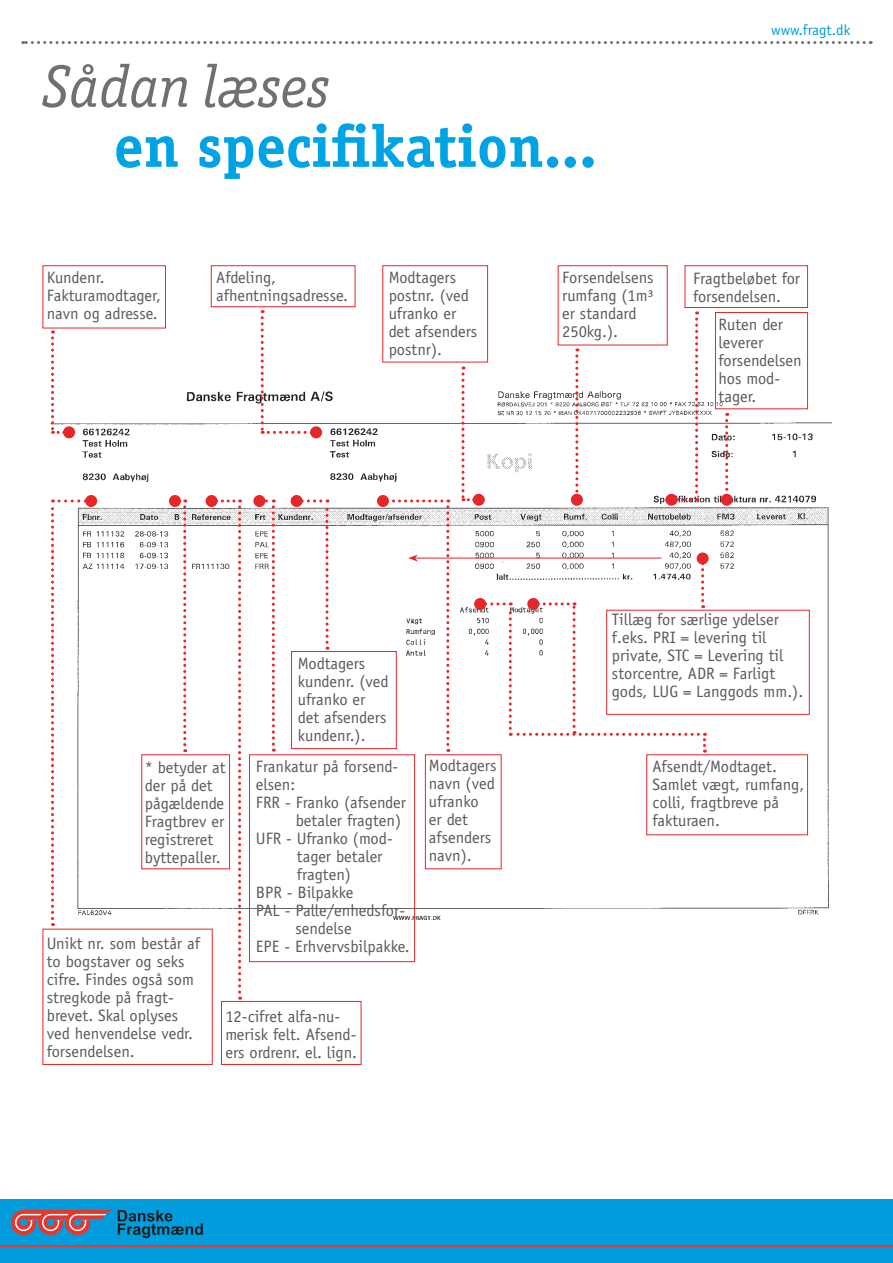
<style>
.page{position:relative;width:893px;height:1263px;background:#fff}
.page>*{position:absolute;margin:0;border:0;box-sizing:border-box;transform-origin:0 0}
.t1{font:700 60px "Officina Serif Std";color:#00a4e4}
.t2{font:italic 60px "Officina Ser ITC";color:#6e7072}
.t3{font:16.5px/18px "Officina Sans Std";color:#5a5a5c}
.t4{font:15px "Officina Sans Std";color:#009cdc}
</style>
<div class="page">
<div style="left:211px;top:265px;width:144px;height:42px;border:1px solid #e52729"></div>
<img style="left:50px;top:370px;width:782px;height:554px">
<div style="left:425px;top:754px;width:77px;height:115px;border:1px solid #e52729"></div>
<svg style="left:51px;top:499px;width:41px;height:427px"></svg>
<div style="left:85px;top:495px;width:12px;height:12px;background:#e52729;border-radius:50%"></div>
<svg style="left:175px;top:499px;width:11px;height:253px"></svg>
<div style="left:169px;top:495px;width:12px;height:12px;background:#e52729;border-radius:50%"></div>
<svg style="left:212px;top:499px;width:29px;height:501px"></svg>
<div style="left:206px;top:495px;width:12px;height:12px;background:#e52729;border-radius:50%"></div>
<svg style="left:272px;top:499px;width:3px;height:253px"></svg>
<div style="left:253px;top:495px;width:12px;height:12px;background:#e52729;border-radius:50%"></div>
<svg style="left:297px;top:499px;width:31px;height:151px"></svg>
<div style="left:291px;top:495px;width:12px;height:12px;background:#e52729;border-radius:50%"></div>
<div style="left:377px;top:495px;width:12px;height:12px;background:#e52729;border-radius:50%"></div>
<svg style="left:461px;top:366px;width:19px;height:135px"></svg>
<div style="left:473px;top:494px;width:12px;height:12px;background:#e52729;border-radius:50%"></div>
<svg style="left:575px;top:348px;width:3px;height:146px"></svg>
<div style="left:571px;top:494px;width:12px;height:12px;background:#e52729;border-radius:50%"></div>
<svg style="left:671px;top:311px;width:27px;height:190px"></svg>
<div style="left:665px;top:494px;width:12px;height:12px;background:#e52729;border-radius:50%"></div>
<svg style="left:725px;top:413px;width:3px;height:81px"></svg>
<div style="left:721px;top:494px;width:12px;height:12px;background:#e52729;border-radius:50%"></div>
<svg style="left:697px;top:552px;width:12px;height:12px"></svg>
<div style="left:474px;top:598px;width:12px;height:12px;background:#e52729;border-radius:50%"></div>
<svg style="left:480px;top:557px;width:226px;height:196px"></svg>
<div style="left:527px;top:598px;width:12px;height:12px;background:#e52729;border-radius:50%"></div>
<svg style="left:261px;top:310px;width:56px;height:124px"></svg>
<div style="left:310px;top:426px;width:12px;height:12px;background:#e52729;border-radius:50%"></div>
<svg style="left:51px;top:330px;width:19px;height:104px"></svg>
<div style="left:63px;top:426px;width:12px;height:12px;background:#e52729;border-radius:50%"></div>
<div style="left:43px;top:929px;width:170px;height:136px;border:1px solid #e52729"></div>
<div style="left:43px;top:265px;width:123px;height:63px;border:1px solid #e52729"></div>
<div style="left:382px;top:265px;width:106px;height:97px;border:1px solid #e52729"></div>
<div style="left:558px;top:265px;width:110px;height:80px;border:1px solid #e52729"></div>
<div style="left:685px;top:265px;width:123px;height:43px;border:1px solid #e52729"></div>
<div style="left:715px;top:312px;width:93px;height:97px;border:1px solid #e52729"></div>
<div style="left:141px;top:754px;width:89px;height:115px;border:1px solid #e52729"></div>
<div style="left:221px;top:1001px;width:140px;height:64px;border:1px solid #e52729"></div>
<div style="left:249px;top:754px;width:166px;height:208px;border:1px solid #e52729"></div>
<div style="left:291px;top:651px;width:106px;height:98px;border:1px solid #e52729"></div>
<div style="left:646px;top:754px;width:162px;height:81px;border:1px solid #e52729"></div>
<div style="left:606px;top:610px;width:204px;height:105px;border:1px solid #e52729"></div>
<hr style="left:415px;top:558px;width:246px;height:1px;background:#e52729">
<svg style="left:383px;top:499px;width:66px;height:253px"></svg>
<div style="left:0;top:1199px;width:893px;height:64px;background:#009cdc"></div>
<svg style="left:11px;top:1210px;width:101px;height:25px"></svg>
<svg style="left:118px;top:1210px;width:85px;height:28px"></svg>
<hr style="left:0;top:1245px;width:893px;height:1px;background:#e7362a">
<svg style="left:23px;top:41px;width:841px;height:3px"></svg>
<p class="t2" style="left:43px;top:53px;width:288px">Sådan læses</p>
<p class="t1" style="left:114px;top:109px;width:485px">en specifikation...</p>
<p class="t4" style="left:771px;top:21px;width:81px">www.fragt.dk</p>
<p class="t3" style="left:47px;top:269px;width:59px">Kundenr.</p>
<p class="t3" style="left:47px;top:287px;width:116px">Fakturamodtager, navn og adresse.</p>
<p class="t3" style="left:216px;top:269px;width:61px">Afdeling,</p>
<p class="t3" style="left:216px;top:287px;width:133px">afhentningsadresse.</p>
<p class="t3" style="left:389px;top:269px;width:90px">Modtagers postnr. (ved ufranko er det afsenders postnr).</p>
<p class="t3" style="left:562px;top:269px;width:93px">Forsendelsens rumfang (1m³ er standard<br>250kg.).</p>
<p class="t3" style="left:693px;top:269px;width:108px">Fragtbeløbet for forsendelsen.</p>
<p class="t3" style="left:719px;top:315px;width:85px">Ruten der leverer forsendelsen hos mod&shy;tager.</p>
<p class="t3" style="left:298px;top:654px;width:93px">Modtagers kundenr. (ved ufranko er det afsenders kundenr.).</p>
<p class="t3" style="left:612px;top:610px;width:169px">Tillæg for særlige ydelser</p>
<p class="t3" style="left:612px;top:628px;width:193px">f.eks. PRI = levering til private, STC = Levering til storcentre, ADR = Farligt gods, LUG = Langgods mm.).</p>
<p class="t3" style="left:256px;top:757px;width:144px">Frankatur på forsend&shy;elsen:</p>
<p class="t3" style="left:256px;top:793px;width:152px;text-align:right">FRR - Franko (afsender betaler fragten)</p>
<p class="t3" style="left:297px;top:829px;width:97px;text-indent:-41px">UFR - Ufranko (mod&shy;tager betaler fragten)</p>
<p class="t3" style="left:256px;top:883px;width:99px">BPR - Bilpakke</p>
<p class="t3" style="left:295px;top:901px;width:111px;text-indent:-39px">PAL - Palle/enhedsfor&shy;sendelse</p>
<p class="t3" style="left:256px;top:937px;width:155px">EPE - Erhvervsbilpakke.</p>
<p class="t3" style="left:145px;top:758px;width:82px">* betyder at der på det pågældende<br>Fragtbrev er registreret byttepaller.</p>
<p class="t3" style="left:47px;top:935px;width:155px">Unikt nr. som består af to bogstaver og seks cifre. Findes også som stregkode på fragt&shy;brevet. Skal oplyses ved henvendelse vedr. forsendelsen.</p>
<p class="t3" style="left:225px;top:1007px;width:133px">12-cifret alfa-nu&shy;merisk felt. Afsend&shy;ers ordrenr. el. lign.</p>
<p class="t3" style="left:429px;top:756px;width:69px">Modtagers navn (ved ufranko<br>er det afsenders navn).</p>
<p class="t3" style="left:652px;top:757px;width:153px">Afsendt/Modtaget.<br>Samlet vægt, rumfang, colli, fragtbreve på fakturaen.</p>
</div>
